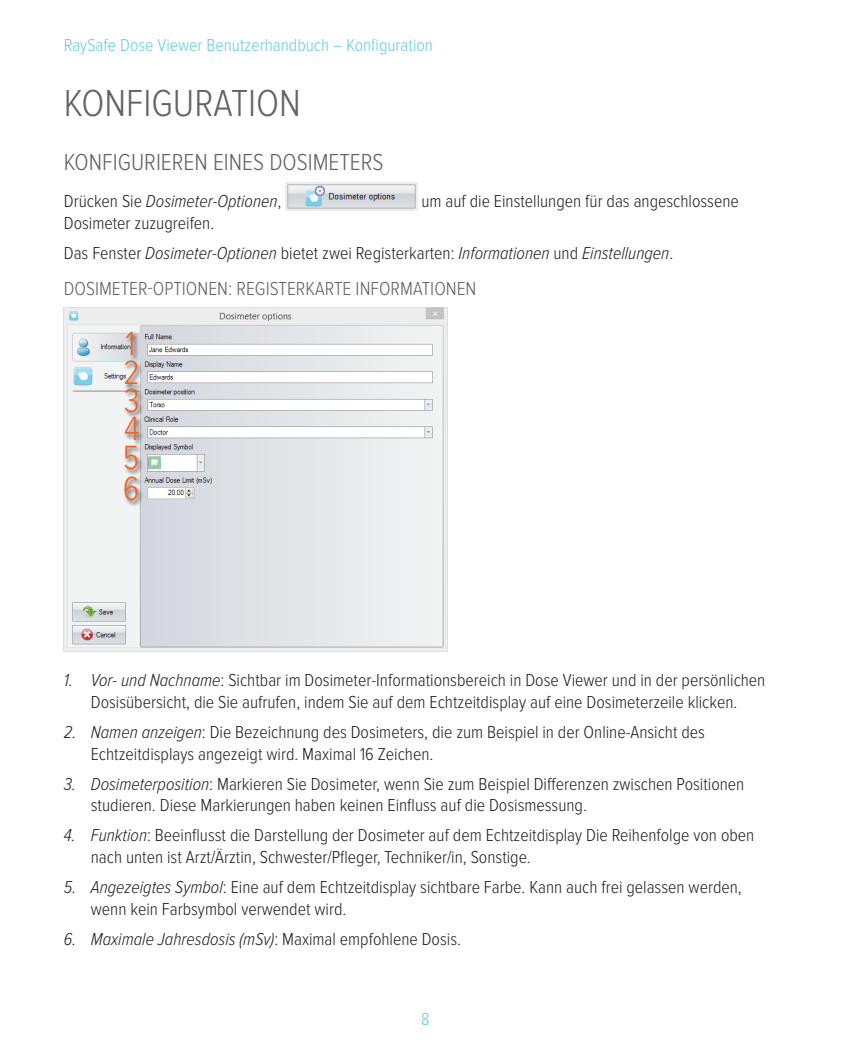
<style>
.page{position:relative;width:851px;height:1063px;background:#fff}
.page>*{position:absolute;margin:0;border:0;box-sizing:border-box;transform-origin:0 0}
.Header_1{font:300 39px "Proxima Nova Cond";color:#636366}
.t1{font:300 34.8px/29px "Proxima Nova Cond";color:#f26428;text-align:justify}
.Header_2{font:300 24px "Proxima Nova Cond";color:#636366}
.Header_3{font:300 19.5px "Proxima Nova Cond";color:#636366}
.Body_text{font:300 18px/21.6px "Proxima Nova Cond";color:#231f20}
.Body_text-2{font:italic 300 18px "Proxima Nova Cond";color:#231f20}
.t2{font:300 18px "Proxima Nova Cond";color:#65cce6}
.s1{font-style:normal}
.s2{font-style:italic}
</style>
<div class="page">
<img style="left:285px;top:182px;width:132px;height:29px">
<img style="left:64px;top:307px;width:383px;height:345px">
<div style="left:125px;top:331px;width:14px;height:31px;background:#231f20;opacity:.75"></div>
<div style="left:123px;top:359px;width:20px;height:32px;background:#231f20;opacity:.75"></div>
<div style="left:124px;top:387px;width:20px;height:32px;background:#231f20;opacity:.75"></div>
<div style="left:123px;top:416px;width:22px;height:31px;background:#231f20;opacity:.75"></div>
<div style="left:123px;top:445px;width:21px;height:31px;background:#231f20;opacity:.75"></div>
<div style="left:123px;top:476px;width:21px;height:31px;background:#231f20;opacity:.75"></div>
<p class="t2" style="left:64px;top:35px;width:370px">RaySafe Dose Viewer Benutzerhandbuch – Konfiguration</p>
<p class="Header_1" style="left:64px;top:81px;width:238px">KONFIGURATION</p>
<p class="Header_2" style="left:64px;top:149px;width:321px">KONFIGURIEREN EINES DOSIMETERS</p>
<p class="Body_text-2" style="left:64px;top:191px;width:219px"><span class="s1">Drücken Sie</span> Dosimeter-Optionen<span class="s1">,</span></p>
<p class="Body_text" style="left:421px;top:191px;width:319px">um auf die Einstellungen für das angeschlossene</p>
<p class="Body_text" style="left:64px;top:213px;width:152px">Dosimeter zuzugreifen.</p>
<p class="Body_text-2" style="left:64px;top:243px;width:611px"><span class="s1">Das Fenster</span> Dosimeter-Optionen <span class="s1">bietet zwei Registerkarten:</span> Informationen <span class="s1">und</span> Einstellungen<span class="s1">.</span></p>
<p class="Header_3" style="left:64px;top:278px;width:414px">DOSIMETER-OPTIONEN: REGISTERKARTE INFORMATIONEN</p>
<p class="t1" style="left:123px;top:330px;width:18px">1<br>2<br>3<br>4<br>5<br>6</p>
<p class="Body_text" style="left:64px;top:670px;width:703px;text-align:center"><span class="s2">1. Vor- und Nachname</span>: Sichtbar im Dosimeter-Informationsbereich in Dose Viewer und in der persönlichen<br>Dosisübersicht, die Sie aufrufen, indem Sie auf dem Echtzeitdisplay auf eine Dosimeterzeile klicken.</p>
<p class="Body_text" style="left:91px;top:721px;width:615px;text-indent:-27px"><span class="s2">2. Namen anzeigen</span>: Die Bezeichnung des Dosimeters, die zum Beispiel in der Online-Ansicht des<br>Echtzeitdisplays angezeigt wird. Maximal 16 Zeichen.</p>
<p class="Body_text" style="left:91px;top:773px;width:655px;text-indent:-27px"><span class="s2">3. Dosimeterposition</span>: Markieren Sie Dosimeter, wenn Sie zum Beispiel Differenzen zwischen Positionen studieren. Diese Markierungen haben keinen Einfluss auf die Dosismessung.</p>
<p class="Body_text" style="left:91px;top:825px;width:665px;text-indent:-27px"><span class="s2">4. Funktion</span>: Beeinflusst die Darstellung der Dosimeter auf dem Echtzeitdisplay Die Reihenfolge von oben nach unten ist Arzt/Ärztin, Schwester/Pfleger, Techniker/in, Sonstige.</p>
<p class="Body_text" style="left:91px;top:877px;width:652px;text-indent:-27px"><span class="s2">5. Angezeigtes Symbol</span>: Eine auf dem Echtzeitdisplay sichtbare Farbe. Kann auch frei gelassen werden, wenn kein Farbsymbol verwendet wird.</p>
<p class="Body_text-2" style="left:64px;top:929px;width:398px">6. Maximale Jahresdosis (mSv)<span class="s1">: Maximal empfohlene Dosis.</span></p>
<p class="t2" style="left:421px;top:1009px;width:10px">8</p>
</div>
